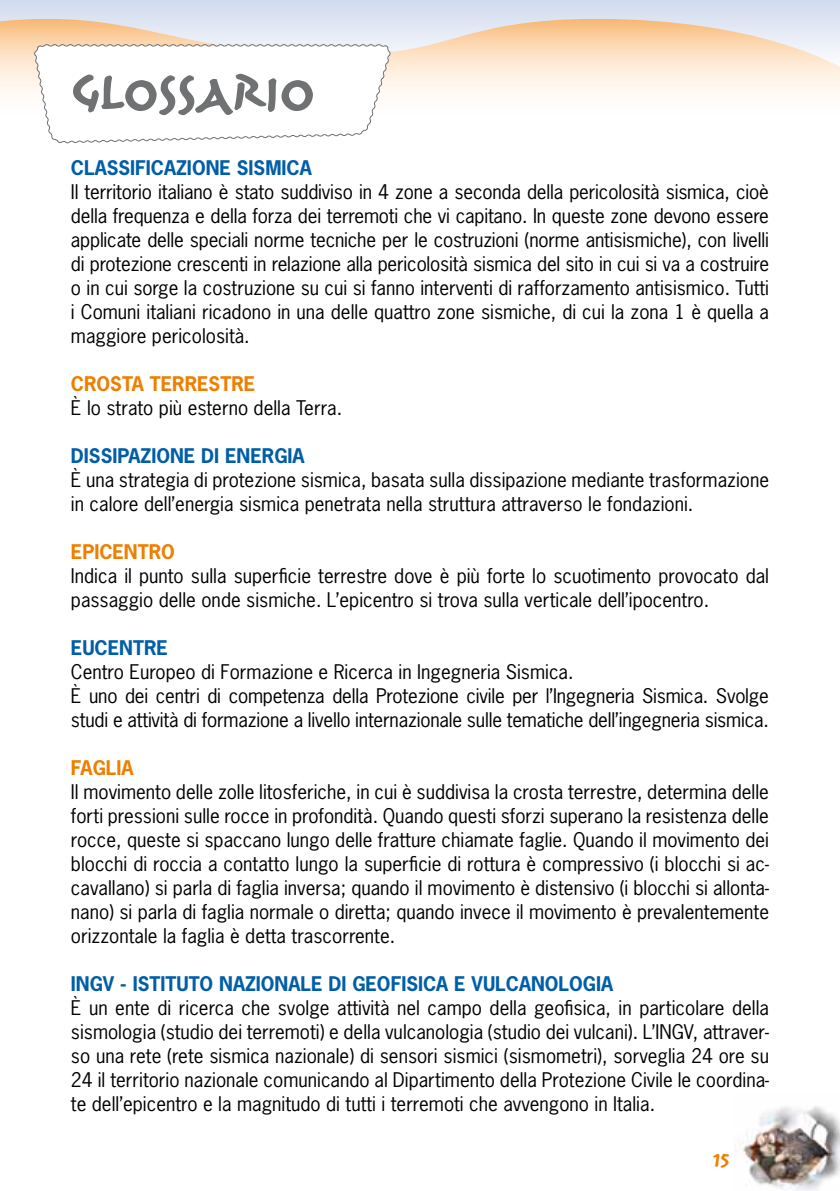
<style>
.page{position:relative;width:840px;height:1191px;background:#fff}
.page>*{position:absolute;margin:0;border:0;box-sizing:border-box;transform-origin:0 0}
.t1{font:56px "Reliq Std Bold Extra Active";letter-spacing:-.01em;color:#707172}
.t2{font:24px "Reliq Std Bold Extra Active";color:#ee7f00}
.t3{font:19px/24px "News Gothic Std";color:#000;text-align:justify}
.t4{font:700 19px "News Gothic Std";color:#005ea8}
.t5{font:700 19px "News Gothic Std";color:#ee7f00}
</style>
<div class="page">
<svg style="left:0;top:68px;width:1px;height:24px"></svg>
<div style="left:0;top:0;width:839px;height:68px;background:#d5dff0"></div>
<svg style="left:0;top:19px;width:839px;height:48px"></svg>
<img style="left:734px;top:1106px;width:105px;height:85px">
<svg style="left:33px;top:44px;width:359px;height:100px"></svg>
<h1 class="t1" style="left:71px;top:65px;width:246px">GLOSSARIO</h1>
<p class="t4" style="left:71px;top:155px;width:242px">CLASSIFICAZIONE SISMICA</p>
<p class="t3" style="left:71px;top:180px;width:699px">Il territorio italiano è stato suddiviso in 4 zone a seconda della pericolosità sismica, cioè della frequenza e della forza dei terremoti che vi capitano. In queste zone devono essere applicate delle speciali norme tecniche per le costruzioni (norme antisismiche), con livelli di protezione crescenti in relazione alla pericolosità sismica del sito in cui si va a costruire o in cui sorge la costruzione su cui si fanno interventi di rafforzamento antisismico. Tutti i Comuni italiani ricadono in una delle quattro zone sismiche, di cui la zona 1 è quella a maggiore pericolosità.</p>
<p class="t5" style="left:71px;top:371px;width:186px">CROSTA TERRESTRE</p>
<p class="t3" style="left:71px;top:396px;width:273px">È lo strato più esterno della Terra.</p>
<p class="t4" style="left:71px;top:443px;width:235px">DISSIPAZIONE DI ENERGIA</p>
<p class="t3" style="left:71px;top:468px;width:699px">È una strategia di protezione sismica, basata sulla dissipazione mediante trasformazione in calore dell’energia sismica penetrata nella struttura attraverso le fondazioni.</p>
<p class="t5" style="left:71px;top:539px;width:105px">EPICENTRO</p>
<p class="t3" style="left:71px;top:564px;width:699px">Indica il punto sulla superficie terrestre dove è più forte lo scuotimento provocato dal passaggio delle onde sismiche. L’epicentro si trova sulla verticale dell’ipocentro.</p>
<p class="t4" style="left:71px;top:635px;width:98px">EUCENTRE</p>
<p class="t3" style="left:71px;top:660px;width:699px;text-align:left">Centro Europeo di Formazione e Ricerca in Ingegneria Sismica.<br>È uno dei centri di competenza della Protezione civile per l’Ingegneria Sismica. Svolge studi e attività di formazione a livello internazionale sulle tematiche dell’ingegneria sismica.</p>
<p class="t5" style="left:71px;top:755px;width:64px">FAGLIA</p>
<p class="t3" style="left:71px;top:780px;width:699px">Il movimento delle zolle litosferiche, in cui è suddivisa la crosta terrestre, determina delle forti pressioni sulle rocce in profondità. Quando questi sforzi superano la resistenza delle rocce, queste si spaccano lungo delle fratture chiamate faglie. Quando il movimento dei blocchi di roccia a contatto lungo la superficie di rottura è compressivo (i blocchi si ac&shy;cavallano) si parla di faglia inversa; quando il movimento è distensivo (i blocchi si allonta&shy;nano) si parla di faglia normale o diretta; quando invece il movimento è prevalentemente orizzontale la faglia è detta trascorrente.</p>
<p class="t4" style="left:71px;top:971px;width:543px">INGV - ISTITUTO NAZIONALE DI GEOFISICA E VULCANOLOGIA</p>
<p class="t3" style="left:71px;top:996px;width:699px">È un ente di ricerca che svolge attività nel campo della geofisica, in particolare della sismologia (studio dei terremoti) e della vulcanologia (studio dei vulcani). L’INGV, attraver&shy;so una rete (rete sismica nazionale) di sensori sismici (sismometri), sorveglia 24 ore su 24 il territorio nazionale comunicando al Dipartimento della Protezione Civile le coordina&shy;te dell’epicentro e la magnitudo di tutti i terremoti che avvengono in Italia.</p>
<p class="t2" style="left:713px;top:1148px;width:18px">15</p>
</div>
